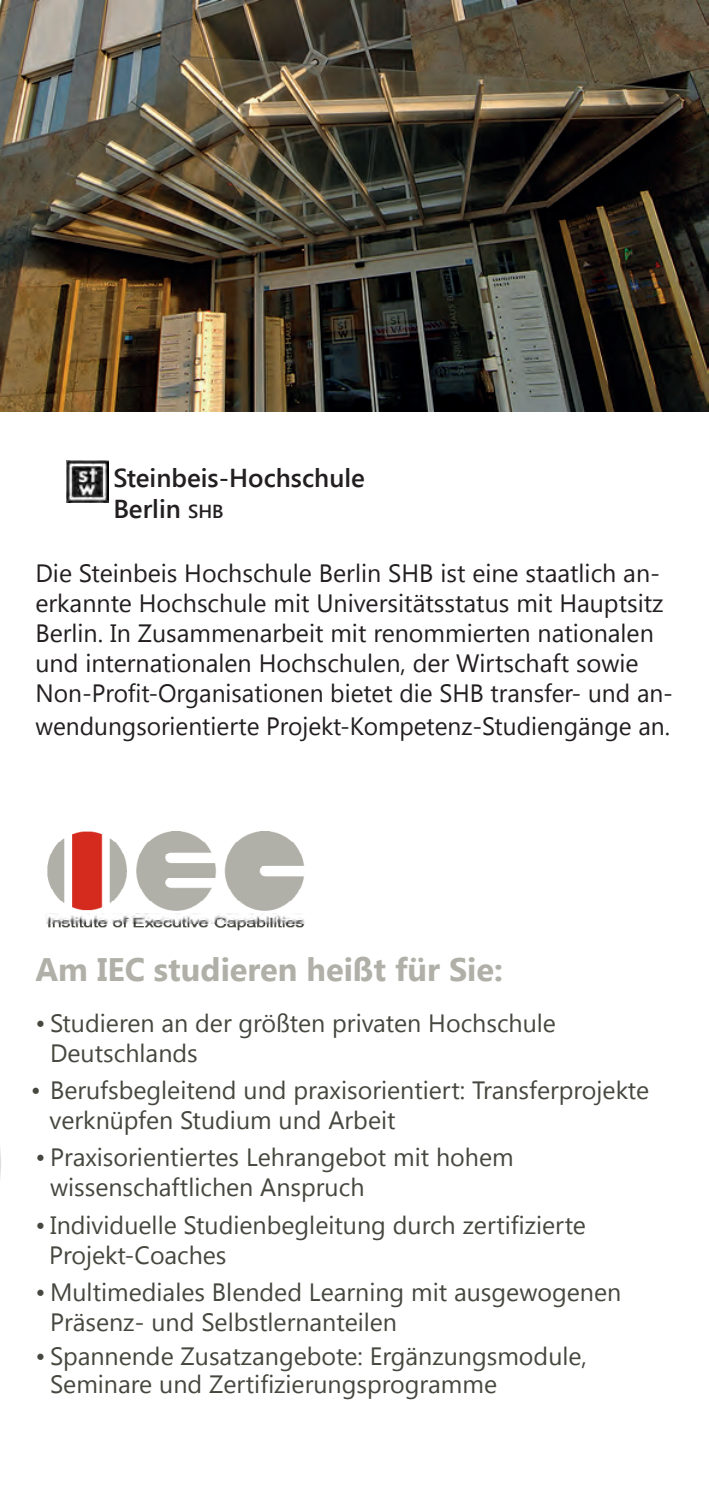
<style>
.page{position:relative;width:709px;height:1489px;background:#fff}
.page>*{position:absolute;margin:0;border:0;box-sizing:border-box;transform-origin:0 0}
.ul{font:700 32.5px "Segoe UI";color:#b0b0a8}
.t1{font:600 26px "Segoe UI";color:#231f20}
.ul-2{font:25px "Segoe UI";color:#474740}
.C_standard_SergoiUI{font:25px/30px "Segoe UI";color:#231f20}
.s1{font-size:18.75px}
</style>
<div class="page">
<svg style="left:0;top:1148px;width:1px;height:30px"></svg>
<img style="left:0;top:0;width:709px;height:411px">
<img style="left:46px;top:831px;width:259px;height:100px">
<img style="left:66px;top:461px;width:43px;height:41px">
<p class="t1" style="left:113px;top:460px;width:253px">Steinbeis-Hochschule</p>
<p class="t1" style="left:113px;top:491px;width:112px">Berlin <span class="s1">SHB</span></p>
<p class="C_standard_SergoiUI" style="left:35px;top:557px;width:639px">Die Steinbeis Hochschule Berlin SHB ist eine staatlich an&shy;erkannte Hochschule mit Universitätsstatus mit Hauptsitz Berlin. In Zusammenarbeit mit renommierten nationalen und internationalen Hochschulen, der Wirtschaft sowie Non-Profit-Organisationen bietet die SHB transfer- und an-</p>
<p class="C_standard_SergoiUI" style="left:35px;top:710px;width:636px">wendungsorientierte Projekt-Kompetenz-Studiengänge an.</p>
<p class="ul" style="left:35px;top:946px;width:469px">Am IEC studieren heißt für Sie:</p>
<p class="ul-2" style="left:35px;top:1005px;width:522px">• Studieren an der größten privaten Hochschule</p>
<p class="ul-2" style="left:50px;top:1035px;width:149px">Deutschlands</p>
<p class="ul-2" style="left:31px;top:1072px;width:620px">• Berufsbegleitend und praxisorientiert: Transferprojekte</p>
<p class="ul-2" style="left:50px;top:1102px;width:347px">verknüpfen Studium und Arbeit</p>
<p class="ul-2" style="left:35px;top:1140px;width:480px">• Praxisorientiertes Lehrangebot mit hohem</p>
<p class="ul-2" style="left:50px;top:1170px;width:316px">wissenschaftlichen Anspruch</p>
<p class="ul-2" style="left:35px;top:1207px;width:552px">• Individuelle Studienbegleitung durch zertifizierte</p>
<p class="ul-2" style="left:49px;top:1237px;width:179px">Projekt-Coaches</p>
<p class="ul-2" style="left:35px;top:1274px;width:587px">• Multimediales Blended Learning mit ausgewogenen</p>
<p class="ul-2" style="left:50px;top:1304px;width:348px">Präsenz- und Selbstlernanteilen</p>
<p class="ul-2" style="left:35px;top:1338px;width:553px">• Spannende Zusatzangebote: Ergänzungsmodule,</p>
<p class="ul-2" style="left:50px;top:1366px;width:448px">Seminare und Zertifizierungsprogramme</p>
</div>
